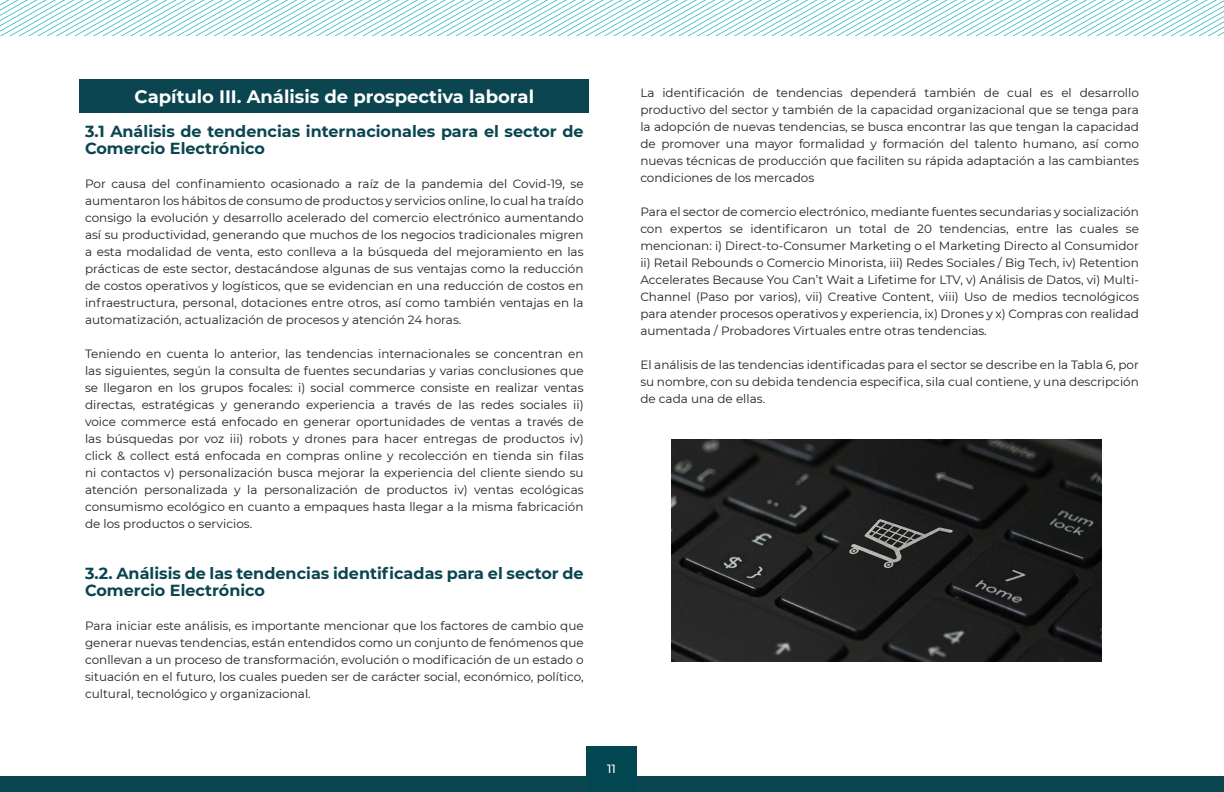
<style>
.page{position:relative;width:1224px;height:792px;background:#fff}
.page>*{position:absolute;margin:0;border:0;box-sizing:border-box;transform-origin:0 0}
.Titulo_1{font:700 18px "Montserrat";color:#fff}
.Titulo_2{font:700 16px/17px "Montserrat";color:#0a4550}
.Estilo_de_párrafo_1{font:12px/17px "Montserrat";color:#231f20;text-align:justify}
.t1{font:500 12px "Montserrat";color:#fff}
</style>
<div class="page">
<div style="left:0;top:777px;width:1224px;height:15px;background:#0a4550"></div>
<div style="left:586px;top:747px;width:50px;height:45px;background:#024651"></div>
<svg style="left:0;top:0;width:1224px;height:36px"></svg>
<div style="left:79px;top:80px;width:510px;height:33px;background:#0a4550"></div>
<img style="left:672px;top:440px;width:429px;height:221px">
<p class="Titulo_1" style="left:135px;top:83px;width:401px">Capítulo III. Análisis de prospectiva laboral</p>
<p class="Titulo_2" style="left:85px;top:122px;width:500px">3.1 Análisis de tendencias internacionales para el sector de<br>Comercio Electrónico</p>
<p class="Estilo_de_párrafo_1" style="left:85px;top:175px;width:500px">Por causa del confinamiento ocasionado a raíz de la pandemia del Covid-19, se aumentaron los hábitos de consumo de productos y servicios online, lo cual ha traído consigo la evolución y desarrollo acelerado del comercio electrónico aumentando así su productividad, generando que muchos de los negocios tradicionales migren a esta modalidad de venta, esto conlleva a la búsqueda del mejoramiento en las prácticas de este sector, destacándose algunas de sus ventajas como la reducción de costos operativos y logísticos, que se evidencian en una reducción de costos en infraestructura, personal, dotaciones entre otros, así como también ventajas en la automatización, actualización de procesos y atención 24 horas.</p>
<p class="Estilo_de_párrafo_1" style="left:85px;top:345px;width:500px">Teniendo en cuenta lo anterior, las tendencias internacionales se concentran en las siguientes, según la consulta de fuentes secundarias y varias conclusiones que se llegaron en los grupos focales: i) social commerce consiste en realizar ventas directas, estratégicas y generando experiencia a través de las redes sociales ii) voice commerce está enfocado en generar oportunidades de ventas a través de las búsquedas por voz iii) robots y drones para hacer entregas de productos iv) click &amp; collect está enfocada en compras online y recolección en tienda sin filas ni contactos v) personalización busca mejorar la experiencia del cliente siendo su atención personalizada y la personalización de productos iv) ventas ecológicas consumismo ecológico en cuanto a empaques hasta llegar a la misma fabricación de los productos o servicios.</p>
<p class="Titulo_2" style="left:85px;top:564px;width:500px">3.2. Análisis de las tendencias identificadas para el sector de<br>Comercio Electrónico</p>
<p class="Estilo_de_párrafo_1" style="left:85px;top:617px;width:500px">Para iniciar este análisis, es importante mencionar que los factores de cambio que generar nuevas tendencias, están entendidos como un conjunto de fenómenos que conllevan a un proceso de transformación, evolución o modificación de un estado o situación en el futuro, los cuales pueden ser de carácter social, económico, político, cultural, tecnológico y organizacional.</p>
<p class="Estilo_de_párrafo_1" style="left:640px;top:84px;width:500px">La identificación de tendencias dependerá también de cual es el desarrollo productivo del sector y también de la capacidad organizacional que se tenga para la adopción de nuevas tendencias, se busca encontrar las que tengan la capacidad de promover una mayor formalidad y formación del talento humano, así como nuevas técnicas de producción que faciliten su rápida adaptación a las cambiantes condiciones de los mercados</p>
<p class="Estilo_de_párrafo_1" style="left:640px;top:203px;width:500px">Para el sector de comercio electrónico, mediante fuentes secundarias y socialización con expertos se identificaron un total de 20 tendencias, entre las cuales se mencionan: i) Direct-to-Consumer Marketing o el Marketing Directo al Consumidor ii) Retail Rebounds o Comercio Minorista, iii) Redes Sociales / Big Tech, iv) Retention Accelerates Because You Can’t Wait a Lifetime for LTV, v) Análisis de Datos, vi) Multi-Channel (Paso por varios), vii) Creative Content, viii) Uso de medios tecnológicos para atender procesos operativos y experiencia, ix) Drones y x) Compras con realidad aumentada / Probadores Virtuales entre otras tendencias.</p>
<p class="Estilo_de_párrafo_1" style="left:640px;top:356px;width:500px">El análisis de las tendencias identificadas para el sector se describe en la Tabla 6, por su nombre, con su debida tendencia especifica, sila cual contiene, y una descripción de cada una de ellas.</p>
<p class="t1" style="left:607px;top:761px;width:10px">11</p>
</div>
